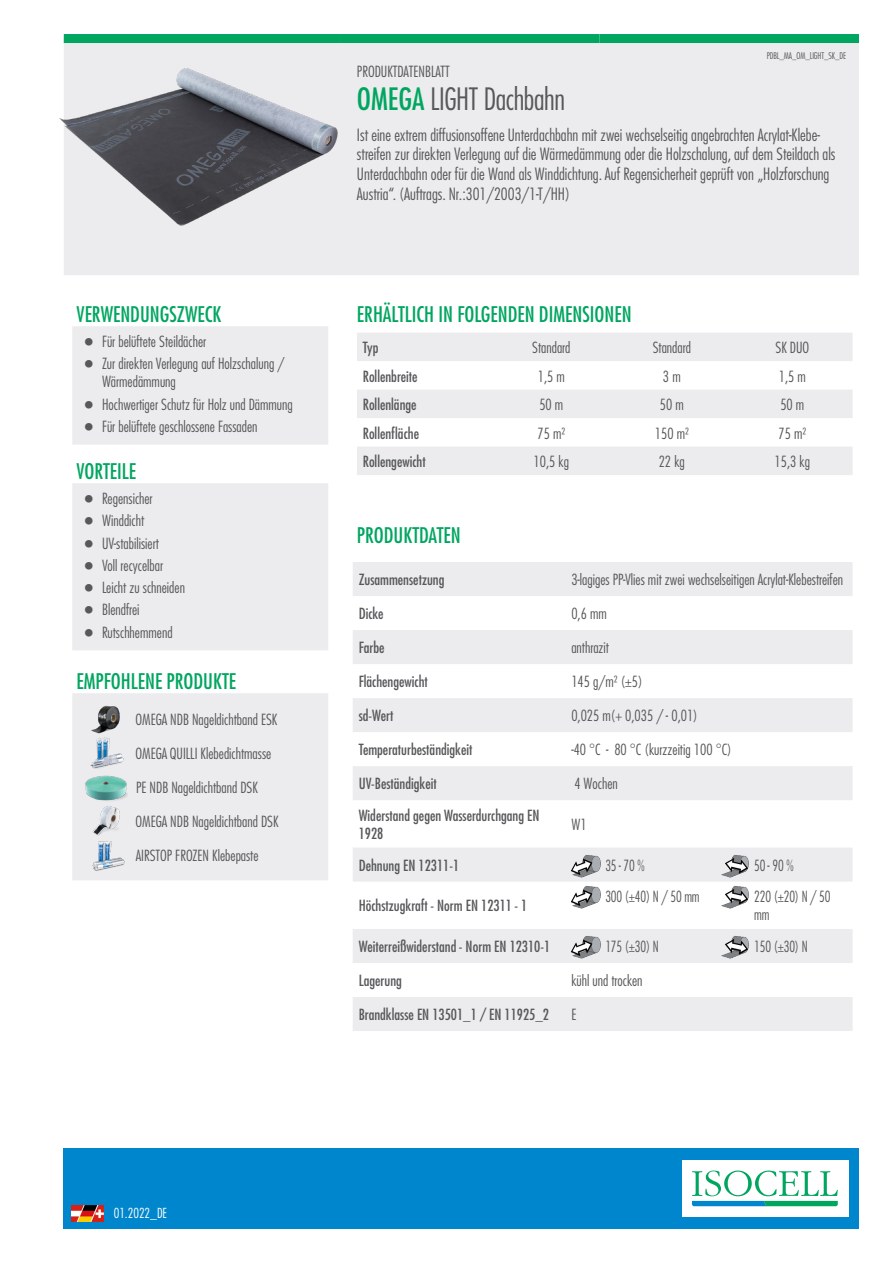
<style>
.page{position:relative;width:893px;height:1263px;background:#fff}
.page>*{position:absolute;margin:0;border:0;box-sizing:border-box;transform-origin:0 0}
.t1{font:300 condensed 30px "Futura LT Pro";letter-spacing:-.015em;color:#57585a}
.t2{font:500 condensed 21px "Futura LT Pro";color:#00a660}
.t3{font:300 condensed 16.5px/19.8px "Futura LT Pro";color:#57585a}
.t4{font:300 condensed 15px/22.2px "Futura LT Pro";color:#57585a}
.t5{font:500 condensed 15px/18px "Futura LT Pro";color:#57585a}
.t6{font:300 condensed 15px/18px "Futura LT Pro";color:#57585a;scale:.92 1}
.t7{font:300 condensed 13.5px "Futura LT Pro";color:#fff}
.t8{font:300 condensed 9px "Futura LT Pro";letter-spacing:-.01em;color:#57585a}
.s1{font-weight:500;color:#00a660}
</style>
<div class="page">
<div style="left:64px;top:1148px;width:795px;height:81px;background:#0086cc"></div>
<div style="left:682px;top:1160px;width:166px;height:57px;background:#fff"></div>
<svg style="left:692px;top:1170px;width:146px;height:36px"></svg>
<img style="left:71px;top:1205px;width:32px;height:16px">
<div style="left:64px;top:43px;width:795px;height:232px;background:#ececee"></div>
<div style="left:64px;top:34px;width:276px;height:9px;background:#00a660"></div>
<div style="left:340px;top:34px;width:259px;height:9px;background:#00a660"></div>
<div style="left:599px;top:34px;width:260px;height:9px;background:#00a660"></div>
<svg style="left:72px;top:326px;width:256px;height:554px;fill:#ececee"></svg>
<svg style="left:357px;top:333px;width:496px;height:142px;fill:#ececee"></svg>
<svg style="left:353px;top:562px;width:500px;height:469px;fill:#efeff0"></svg>
<img style="left:59px;top:47px;width:286px;height:196px">
<img style="left:82px;top:702px;width:49px;height:67px">
<img style="left:82px;top:771px;width:49px;height:32px">
<img style="left:82px;top:805px;width:49px;height:32px">
<img style="left:82px;top:839px;width:49px;height:32px">
<img style="left:568px;top:854px;width:33px;height:25px">
<img style="left:717px;top:854px;width:33px;height:25px">
<img style="left:568px;top:886px;width:33px;height:25px">
<img style="left:717px;top:886px;width:33px;height:25px">
<img style="left:568px;top:935px;width:33px;height:26px">
<img style="left:717px;top:935px;width:33px;height:26px">
<svg style="left:85px;top:338px;width:8px;height:8px"></svg>
<svg style="left:85px;top:360px;width:8px;height:8px"></svg>
<svg style="left:85px;top:400px;width:8px;height:8px"></svg>
<svg style="left:85px;top:423px;width:8px;height:7px"></svg>
<svg style="left:85px;top:495px;width:8px;height:8px"></svg>
<svg style="left:85px;top:517px;width:8px;height:8px"></svg>
<svg style="left:85px;top:539px;width:8px;height:8px"></svg>
<svg style="left:85px;top:562px;width:8px;height:7px"></svg>
<svg style="left:85px;top:584px;width:8px;height:8px"></svg>
<svg style="left:85px;top:606px;width:8px;height:8px"></svg>
<svg style="left:85px;top:628px;width:8px;height:8px"></svg>
<h2 class="t2" style="left:77px;top:300px;width:147px">VERWENDUNGSZWECK</h2>
<p class="t4" style="left:102px;top:330px;width:184px">Für belüftete Steildächer<br>Zur direkten Verlegung auf Holzschalung /</p>
<p class="t4" style="left:102px;top:371px;width:192px">Wärmedämmung<br>Hochwertiger Schutz für Holz und Dämmung<br>Für belüftete geschlossene Fassaden</p>
<h2 class="t2" style="left:77px;top:457px;width:61px">VORTEILE</h2>
<p class="t4" style="left:102px;top:487px;width:84px">Regensicher<br>Winddicht<br>UV-stabilisiert<br>Voll recycelbar<br>Leicht zu schneiden<br>Blendfrei<br>Rutschhemmend</p>
<h2 class="t2" style="left:77px;top:667px;width:161px">EMPFOHLENE PRODUKTE</h2>
<p class="t4" style="left:136px;top:708px;width:143px">OMEGA NDB Nageldichtband ESK</p>
<p class="t4" style="left:136px;top:742px;width:137px">OMEGA QUILLI Klebedichtmasse</p>
<p class="t4" style="left:136px;top:776px;width:123px">PE NDB Nageldichtband DSK</p>
<p class="t4" style="left:136px;top:810px;width:144px">OMEGA NDB Nageldichtband DSK</p>
<p class="t4" style="left:136px;top:844px;width:124px">AIRSTOP FROZEN Klebepaste</p>
<p class="t4" style="left:357px;top:60px;width:94px">PRODUKTDATENBLATT</p>
<p class="t8" style="left:767px;top:50px;width:81px">PDBL_MA_OM_LIGHT_SK_DE</p>
<h1 class="t1" style="left:357px;top:80px;width:210px"><span class="s1">OMEGA</span> LIGHT Dachbahn</h1>
<p class="t3" style="left:357px;top:125px;width:480px">Ist eine extrem diffusionsoffene Unterdachbahn mit zwei wechselseitig angebrachten Acrylat-Klebe&shy;streifen zur direkten Verlegung auf die Wärmedämmung oder die Holzschalung, auf dem Steildach als Unterdachbahn oder für die Wand als Winddichtung. Auf Regensicherheit geprüft von „Holzforschung Austria“. (Auftrags. Nr.:301/2003/1-T/HH)</p>
<h2 class="t2" style="left:357px;top:300px;width:276px">ERHÄLTLICH IN FOLGENDEN DIMENSIONEN</h2>
<p class="t5" style="left:363px;top:338px;width:17px">Typ</p>
<p class="t4" style="left:532px;top:336px;width:40px">Standard</p>
<p class="t4" style="left:653px;top:336px;width:40px">Standard</p>
<p class="t4" style="left:775px;top:336px;width:35px">SK DUO</p>
<p class="t5" style="left:363px;top:367px;width:56px">Rollenbreite</p>
<p class="t4" style="left:538px;top:365px;width:29px">1,5 m</p>
<p class="t4" style="left:663px;top:365px;width:19px">3 m</p>
<p class="t4" style="left:779px;top:365px;width:29px">1,5 m</p>
<p class="t5" style="left:363px;top:395px;width:55px">Rollenlänge</p>
<p class="t4" style="left:539px;top:393px;width:25px">50 m</p>
<p class="t4" style="left:660px;top:393px;width:25px">50 m</p>
<p class="t4" style="left:780px;top:393px;width:25px">50 m</p>
<p class="t5" style="left:363px;top:424px;width:58px">Rollenfläche</p>
<p class="t4" style="left:537px;top:422px;width:29px">75 m²</p>
<p class="t4" style="left:655px;top:422px;width:35px">150 m²</p>
<p class="t4" style="left:778px;top:422px;width:29px">75 m²</p>
<p class="t5" style="left:363px;top:452px;width:64px">Rollengewicht</p>
<p class="t4" style="left:534px;top:450px;width:37px">10,5 kg</p>
<p class="t4" style="left:659px;top:450px;width:28px">22 kg</p>
<p class="t4" style="left:774px;top:450px;width:37px">15,3 kg</p>
<h2 class="t2" style="left:357px;top:521px;width:105px">PRODUKTDATEN</h2>
<p class="t5" style="left:359px;top:570px;width:87px">Zusammensetzung</p>
<p class="t4" style="left:571px;top:568px;width:273px">3-lagiges PP-Vlies mit zwei wechselseitigen Acrylat-Klebestreifen</p>
<p class="t5" style="left:359px;top:604px;width:27px">Dicke</p>
<p class="t4" style="left:571px;top:603px;width:37px">0,6 mm</p>
<p class="t5" style="left:359px;top:638px;width:27px">Farbe</p>
<p class="t4" style="left:571px;top:637px;width:39px">anthrazit</p>
<p class="t5" style="left:359px;top:672px;width:71px">Flächengewicht</p>
<p class="t4" style="left:571px;top:671px;width:73px">145 g/m² (±5)</p>
<p class="t5" style="left:359px;top:706px;width:36px">sd-Wert</p>
<p class="t4" style="left:571px;top:705px;width:128px">0,025 m(+ 0,035 / - 0,01)</p>
<p class="t5" style="left:359px;top:740px;width:115px">Temperaturbeständigkeit</p>
<p class="t4" style="left:571px;top:739px;width:162px">-40 °C - 80 °C (kurzzeitig 100 °C)</p>
<p class="t5" style="left:359px;top:774px;width:80px">UV-Beständigkeit</p>
<p class="t4" style="left:574px;top:773px;width:45px">4 Wochen</p>
<p class="t5" style="left:359px;top:806px;width:182px">Widerstand gegen Wasserdurchgang EN<br>1928</p>
<p class="t4" style="left:571px;top:813px;width:17px">W1</p>
<p class="t5" style="left:359px;top:856px;width:102px">Dehnung EN 12311-1</p>
<p class="t6" style="left:605px;top:856px;width:44px">35 - 70 %</p>
<p class="t6" style="left:754px;top:856px;width:44px">50 - 90 %</p>
<p class="t5" style="left:359px;top:897px;width:170px">Höchstzugkraft - Norm EN 12311 - 1</p>
<p class="t6" style="left:605px;top:888px;width:104px">300 (±40) N / 50 mm</p>
<p class="t6" style="left:754px;top:888px;width:85px">220 (±20) N / 50 mm</p>
<p class="t5" style="left:359px;top:937px;width:193px">Weiterreißwiderstand - Norm EN 12310-1</p>
<p class="t6" style="left:605px;top:937px;width:60px">175 (±30) N</p>
<p class="t6" style="left:754px;top:937px;width:60px">150 (±30) N</p>
<p class="t5" style="left:359px;top:971px;width:45px">Lagerung</p>
<p class="t4" style="left:571px;top:969px;width:73px">kühl und trocken</p>
<p class="t5" style="left:359px;top:1005px;width:192px">Brandklasse EN 13501_1 / EN 11925_2</p>
<p class="t4" style="left:571px;top:1003px;width:7px">E</p>
<p class="t7" style="left:114px;top:1204px;width:55px">01.2022_DE</p>
</div>
